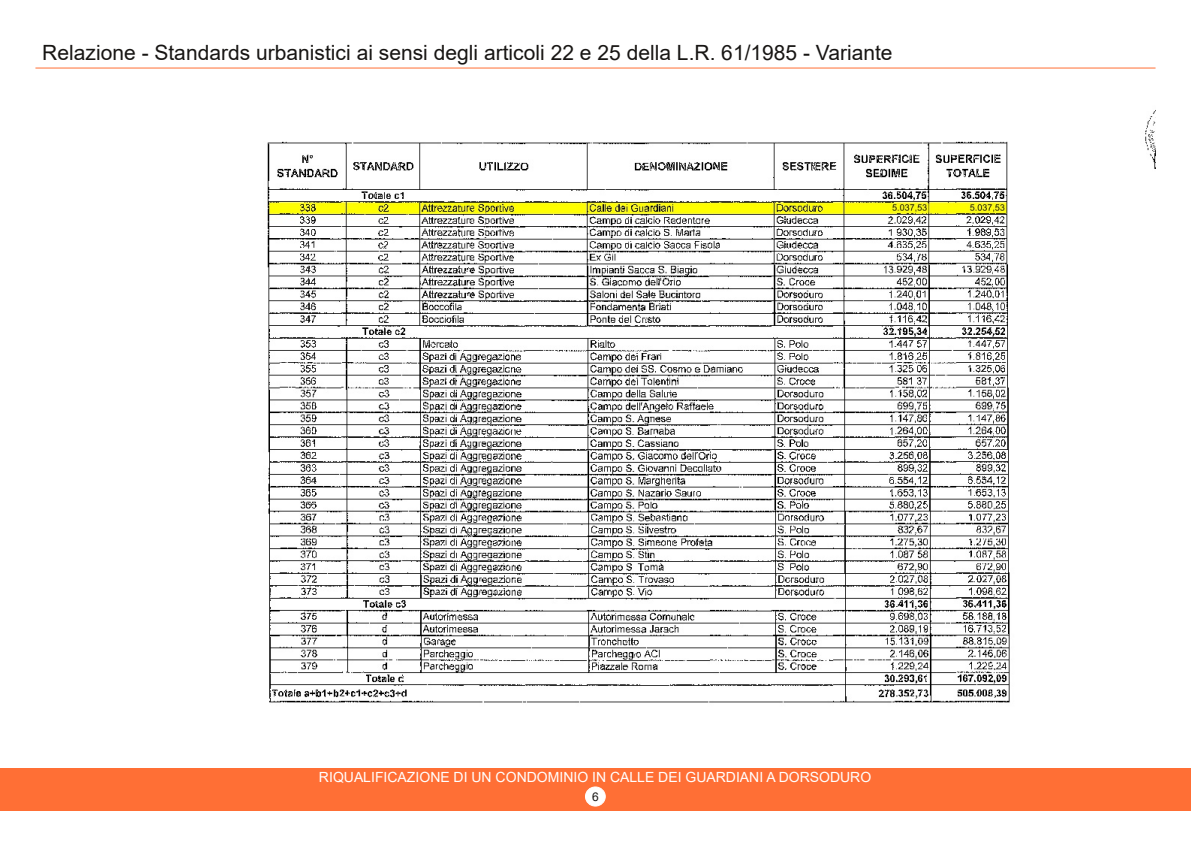
<style>
.page{position:relative;width:1191px;height:842px;background:#fff}
.page>*{position:absolute;margin:0;border:0;box-sizing:border-box;transform-origin:0 0}
.t1{font:21px "Arial";color:#171513}
.t2{font:14px "Arial";color:#fff}
.t3{font:12px "Arial";color:#171513}
</style>
<div class="page">
<hr style="left:35px;top:68px;width:1120px;height:1px;background:#ff6f35">
<div style="left:0;top:768px;width:1191px;height:43px;background:#ff6f35"></div>
<div style="left:585px;top:787px;width:20px;height:19px;background:#fff;border-radius:50%"></div>
<div style="left:585px;top:786px;width:21px;height:20px;border:1px solid #fff;border-radius:50%"></div>
<img style="left:267px;top:111px;width:888px;height:592px">
<p class="t1" style="left:42px;top:41px;width:852px">Relazione - Standards urbanistici ai sensi degli articoli 22 e 25 della L.R. 61/1985 - Variante</p>
<p class="t2" style="left:319px;top:769px;width:554px">RIQUALIFICAZIONE DI UN CONDOMINIO IN CALLE DEI GUARDIANI A DORSODURO</p>
<p class="t3" style="left:592px;top:790px;width:8px">6</p>
</div>
